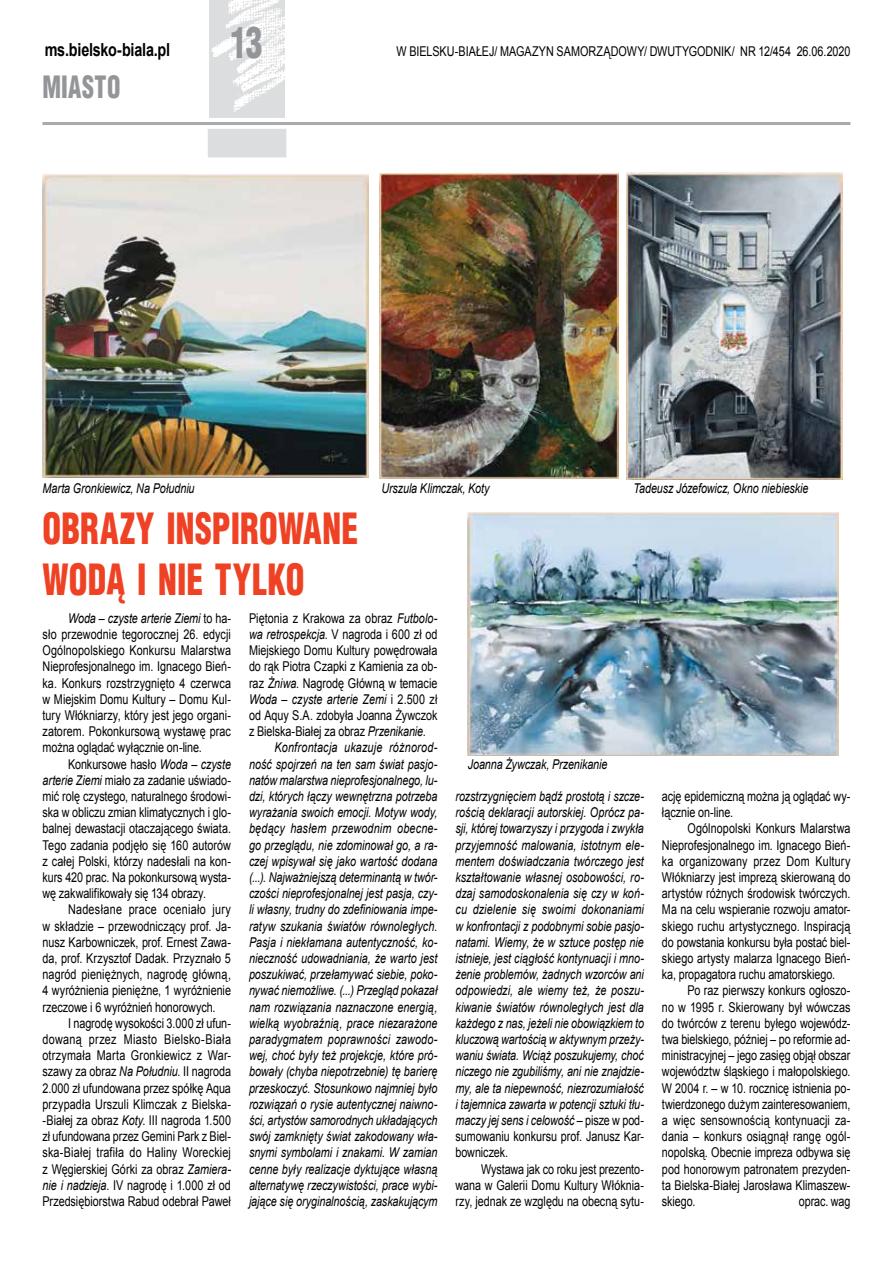
<style>
.page{position:relative;width:893px;height:1263px;background:#fff}
.page>*{position:absolute;margin:0;border:0;box-sizing:border-box;transform-origin:0 0}
.t1{font:900 42px/50.4px "Switzerland Cond";letter-spacing:.005em;color:#ef4123;scale:.8 1}
.t2{font:900 42px "Switzerland Cond";color:#939598;scale:.8 1}
.t3{font:900 30px "Switzerland Cond";letter-spacing:.02em;color:#939598;scale:.8 1}
.t4{font:700 18px "Arial";letter-spacing:-.015em;color:#000;scale:.8 1}
.t5{font:13.5px/16.2px "Arial";letter-spacing:-.005em;color:#000;text-align:justify;scale:.8 1}
.t6{font:italic 13.5px/16.2px "Arial";letter-spacing:-.005em;color:#000;text-align:justify;scale:.8 1}
.t7{font:italic 13.5px "Arial";letter-spacing:.015em;color:#000;scale:.8 1}
.t8{font:italic 13.5px "Arial";letter-spacing:.02em;color:#000;scale:.8 1}
.s1{font-style:italic}
.s2{font-style:normal}
</style>
<div class="page">
<hr style="left:43px;top:122px;width:807px;height:3px;background:#a7a9ac">
<img style="left:209px;top:0;width:76px;height:117px">
<div style="left:208px;top:129px;width:78px;height:28px;background:#dcddde"></div>
<img style="left:43px;top:174px;width:326px;height:304px">
<img style="left:379px;top:173px;width:240px;height:306px">
<img style="left:627px;top:172px;width:215px;height:308px">
<img style="left:467px;top:512px;width:371px;height:243px">
<h3 class="t4" style="left:45px;top:37px;width:158px">ms.bielsko-biala.pl</h3>
<h2 class="t3" style="left:43px;top:68px;width:99px">MIASTO</h2>
<h1 class="t2" style="left:230px;top:16px;width:42px">13</h1>
<p class="t5" style="left:396px;top:43px;width:569px">W BIELSKU-BIAŁEJ/ MAGAZYN SAMORZĄDOWY/ DWUTYGODNIK/ NR 12/454 26.06.2020</p>
<p class="t6" style="left:43px;top:480px;width:192px">Marta Gronkiewicz, Na Południu</p>
<p class="t6" style="left:381px;top:480px;width:137px">Urszula Klimczak, Koty</p>
<p class="t6" style="left:634px;top:480px;width:220px">Tadeusz Józefowicz, Okno niebieskie</p>
<h1 class="t1" style="left:43px;top:503px;width:396px">OBRAZY INSPIROWANE<br>WODĄ I NIE TYLKO</h1>
<p class="t5" style="left:43px;top:610px;width:237px;text-indent:26px"><span class="s1">Woda – czyste arterie Ziemi</span> to ha&shy;sło przewodnie tegorocznej 26. edycji Ogólnopolskiego Konkursu Malarstwa Nieprofesjonalnego im. Ignacego Bień&shy;ka. Konkurs rozstrzygnięto 4 czerwca w Miejskim Domu Kultury – Domu Kul&shy;tury Włókniarzy, który jest jego organi&shy;zatorem. Pokonkursową wystawę prac można oglądać wyłącznie on-line.</p>
<p class="t5" style="left:43px;top:756px;width:237px;text-indent:26px">Konkursowe hasło <span class="s1">Woda – czyste arterie Ziemi</span> miało za zadanie uświado&shy;mić rolę czystego, naturalnego środowi&shy;ska w obliczu zmian klimatycznych i glo&shy;balnej dewastacji otaczającego świata.<br>Tego zadania podjęło się 160 autorów z całej Polski, którzy nadesłali na kon&shy;kurs 420 prac. Na pokonkursową wysta&shy;wę zakwalifikowały się 134 obrazy.</p>
<p class="t5" style="left:43px;top:901px;width:237px;text-indent:26px">Nadesłane prace oceniało jury w składzie – przewodniczący prof. Ja&shy;nusz Karbowniczek, prof. Ernest Zawa&shy;da, prof. Krzysztof Dadak. Przyznało 5 nagród pieniężnych, nagrodę główną, 4 wyróżnienia pieniężne, 1 wyróżnienie rzeczowe i 6 wyróżnień honorowych.</p>
<p class="t5" style="left:43px;top:1015px;width:237px;text-indent:26px">I nagrodę wysokości 3.000 zł ufun&shy;dowaną przez Miasto Bielsko-Biała otrzymała Marta Gronkiewicz z War&shy;szawy za obraz <span class="s1">Na Południu</span>. II nagroda 2.000 zł ufundowana przez spółkę Aqua przypadła Urszuli Klimczak z Bielska--Białej za obraz <span class="s1">Koty</span>. III nagroda 1.500 zł ufundowana przez Gemini Park z Biel&shy;ska-Białej trafiła do Haliny Woreckiej z Węgierskiej Górki za obraz <span class="s1">Zamiera&shy;nie i nadzieja</span>. IV nagrodę i 1.000 zł od Przedsiębiorstwa Rabud odebrał Paweł</p>
<p class="t5" style="left:249px;top:610px;width:237px">Piętonia z Krakowa za obraz <span class="s1">Futbolo-</span></p>
<p class="t5" style="left:249px;top:626px;width:237px"><span class="s1">wa retrospekcja</span>. V nagroda i 600 zł od</p>
<p class="t5" style="left:249px;top:642px;width:237px">Miejskiego Domu Kultury powędrowała</p>
<p class="t5" style="left:249px;top:658px;width:237px">do rąk Piotra Czapki z Kamienia za ob-</p>
<p class="t5" style="left:249px;top:675px;width:237px">raz <span class="s1">Żniwa</span>. Nagrodę Główną w temacie</p>
<p class="t6" style="left:249px;top:691px;width:237px">Woda – czyste arterie Zemi <span class="s2">i 2.500 zł</span></p>
<p class="t5" style="left:249px;top:707px;width:237px">od Aquy S.A. zdobyła Joanna Żywczok</p>
<p class="t5" style="left:249px;top:723px;width:222px">z Bielska-Białej za obraz <span class="s1">Przenikanie</span>.</p>
<p class="t8" style="left:275px;top:738px;width:205px">Konfrontacja ukazuje różnorod-</p>
<p class="t6" style="left:249px;top:756px;width:237px">ność spojrzeń na ten sam świat pasjo-</p>
<p class="t6" style="left:249px;top:772px;width:237px">natów malarstwa nieprofesjonalnego, lu-</p>
<p class="t6" style="left:249px;top:788px;width:237px">dzi, których łączy wewnętrzna potrzeba</p>
<p class="t6" style="left:249px;top:804px;width:237px">wyrażania swoich emocji. Motyw wody,</p>
<p class="t7" style="left:249px;top:819px;width:237px">będący hasłem przewodnim obecne-</p>
<p class="t6" style="left:249px;top:837px;width:237px">go przeglądu, nie zdominował go, a ra-</p>
<p class="t6" style="left:249px;top:853px;width:237px">czej wpisywał się jako wartość dodana</p>
<p class="t6" style="left:249px;top:869px;width:237px">(...). Najważniejszą determinantą w twór-</p>
<p class="t6" style="left:249px;top:885px;width:237px">czości nieprofesjonalnej jest pasja, czy-</p>
<p class="t6" style="left:249px;top:901px;width:237px">li własny, trudny do zdefiniowania impe-</p>
<p class="t6" style="left:249px;top:918px;width:237px">ratyw szukania światów równoległych.</p>
<p class="t6" style="left:249px;top:934px;width:237px">Pasja i niekłamana autentyczność, ko-</p>
<p class="t6" style="left:249px;top:950px;width:237px">nieczność udowadniania, że warto jest</p>
<p class="t6" style="left:249px;top:966px;width:237px">poszukiwać, przełamywać siebie, poko-</p>
<p class="t6" style="left:249px;top:982px;width:237px">nywać niemożliwe. (...) Przegląd pokazał</p>
<p class="t6" style="left:249px;top:999px;width:237px">nam rozwiązania naznaczone energią,</p>
<p class="t6" style="left:249px;top:1015px;width:237px">wielką wyobraźnią, prace niezarażone</p>
<p class="t7" style="left:249px;top:1030px;width:237px">paradygmatem poprawności zawodo-</p>
<p class="t6" style="left:249px;top:1047px;width:237px">wej, choć były też projekcje, które pró-</p>
<p class="t6" style="left:249px;top:1063px;width:237px">bowały (chyba niepotrzebnie) tę barierę</p>
<p class="t6" style="left:249px;top:1080px;width:237px">przeskoczyć. Stosunkowo najmniej było</p>
<p class="t6" style="left:249px;top:1096px;width:237px">rozwiązań o rysie autentycznej naiwno-</p>
<p class="t6" style="left:249px;top:1112px;width:237px">ści, artystów samorodnych układających</p>
<p class="t6" style="left:249px;top:1128px;width:237px">swój zamknięty świat zakodowany wła-</p>
<p class="t6" style="left:249px;top:1144px;width:237px">snymi symbolami i znakami. W zamian</p>
<p class="t6" style="left:249px;top:1161px;width:237px">cenne były realizacje dyktujące własną</p>
<p class="t6" style="left:249px;top:1177px;width:237px">alternatywę rzeczywistości, prace wybi-</p>
<p class="t6" style="left:249px;top:1193px;width:237px">jające się oryginalnością, zaskakującym</p>
<p class="t6" style="left:468px;top:756px;width:176px">Joanna Żywczak, Przenikanie</p>
<p class="t6" style="left:455px;top:788px;width:237px">rozstrzygnięciem bądź prostotą i szcze&shy;rością deklaracji autorskiej. Oprócz pa&shy;sji, której towarzyszy i przygoda i zwykła przyjemność malowania, istotnym ele&shy;mentem doświadczania twórczego jest kształtowanie własnej osobowości, ro&shy;dzaj samodoskonalenia się czy w koń&shy;cu dzielenie się swoimi dokonaniami w konfrontacji z podobnymi sobie pasjo&shy;natami. Wiemy, że w sztuce postęp nie istnieje, jest ciągłość kontynuacji i mno&shy;żenie problemów, żadnych wzorców ani odpowiedzi, ale wiemy też, że poszu&shy;kiwanie światów równoległych jest dla każdego z nas, jeżeli nie obowiązkiem to kluczową wartością w aktywnym przeży&shy;waniu świata. Wciąż poszukujemy, choć niczego nie zgubiliśmy, ani nie znajdzie&shy;my, ale ta niepewność, niezrozumiałość i tajemnica zawarta w potencji sztuki tłu&shy;maczy jej sens i celowość <span class="s2">– pisze w pod&shy;sumowaniu konkursu prof. Janusz Kar&shy;bowniczek.</span></p>
<p class="t5" style="left:455px;top:1161px;width:237px;text-indent:26px">Wystawa jak co roku jest prezento&shy;wana w Galerii Domu Kultury Włóknia&shy;rzy, jednak ze względu na obecną sytu-</p>
<p class="t5" style="left:662px;top:788px;width:237px">ację epidemiczną można ją oglądać wy&shy;łącznie on-line.</p>
<p class="t5" style="left:662px;top:820px;width:237px;text-indent:26px">Ogólnopolski Konkurs Malarstwa Nieprofesjonalnego im. Ignacego Bień&shy;ka organizowany przez Dom Kultury Włókniarzy jest imprezą skierowaną do artystów różnych środowisk twórczych.<br>Ma na celu wspieranie rozwoju amator&shy;skiego ruchu artystycznego. Inspiracją do powstania konkursu była postać biel&shy;skiego artysty malarza Ignacego Bień&shy;ka, propagatora ruchu amatorskiego.</p>
<p class="t5" style="left:662px;top:982px;width:237px;text-indent:26px">Po raz pierwszy konkurs ogłoszo&shy;no w 1995 r. Skierowany był wówczas do twórców z terenu byłego wojewódz&shy;twa bielskiego, później – po reformie ad&shy;ministracyjnej – jego zasięg objął obszar województw śląskiego i małopolskiego.<br>W 2004 r. – w 10. rocznicę istnienia po&shy;twierdzonego dużym zainteresowaniem, a więc sensownością kontynuacji za&shy;dania – konkurs osiągnął rangę ogól&shy;nopolską. Obecnie impreza odbywa się pod honorowym patronatem prezyden&shy;ta Bielska-Białej Jarosława Klimaszew&shy;skiego.</p>
<p class="t5" style="left:799px;top:1193px;width:66px">oprac. wag</p>
</div>
